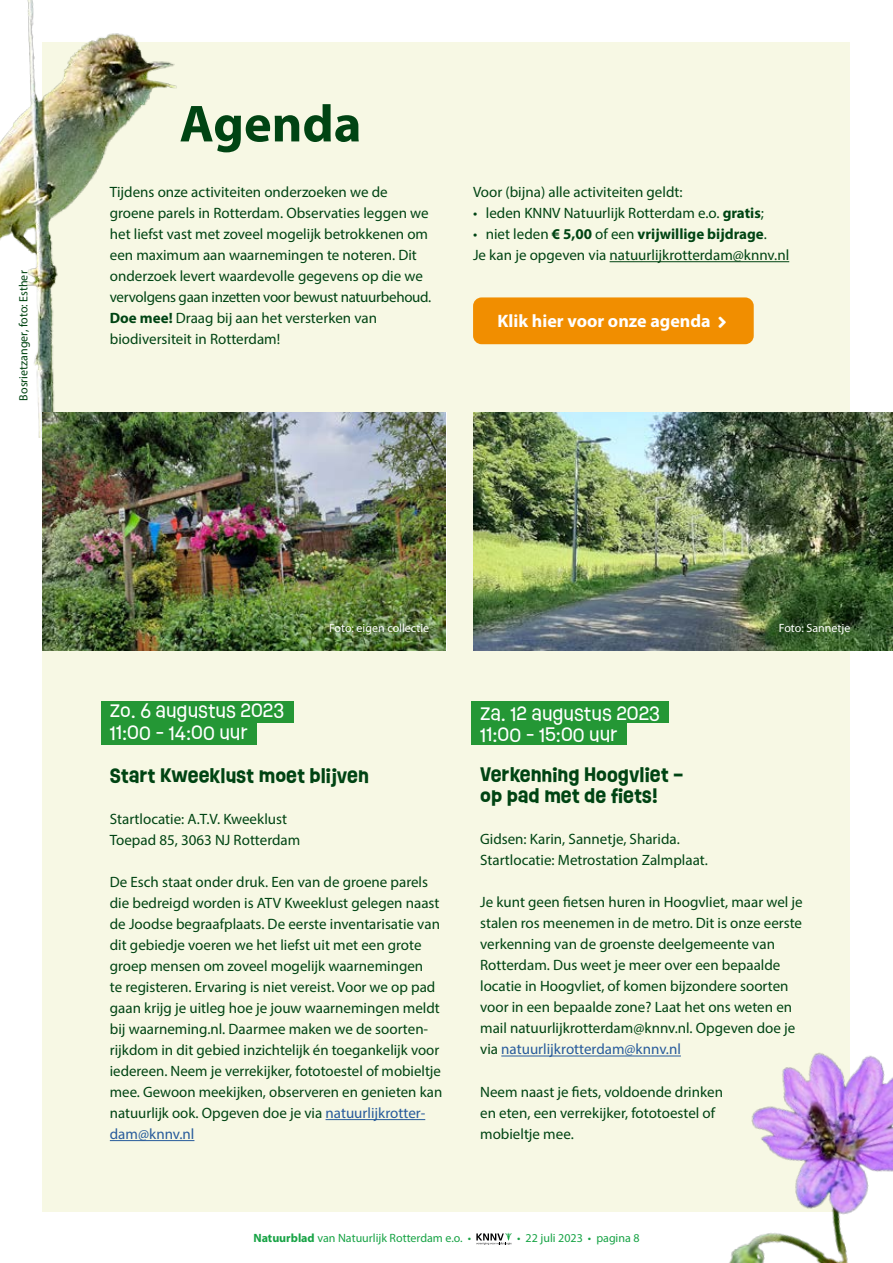
<style>
.page{position:relative;width:893px;height:1263px;background:#fff}
.page>*{position:absolute;margin:0;border:0;box-sizing:border-box;transform-origin:0 0}
.t1{font:700 52.5px "Myriad Pro";color:#004413}
.t2{font:18px/21.6px "Ruddy";color:#fff}
.t3{font:700 18px/21px "Ruddy";color:#004413}
.t4{font:700 18px "Myriad Pro";color:#fff}
.t5{font:18px "Font Awesome 5 Pro Solid";color:#fff}
.t6{font:15px/21px "Myriad Pro";color:#004413}
.t7{font:700 15px "Myriad Pro";color:#004413}
.t8{font:15px "Myriad Pro";color:#275b9b}
.t9{font:12px "Myriad Pro";color:#17a345}
.t10{font:12px "Myriad Pro";color:#fff}
.t11{font:12px "Myriad Pro";color:#041}
.s1{font-weight:700}
.s2{font-weight:400}
.s3{color:#275b9b}
</style>
<div class="page">
<div style="left:43px;top:43px;width:807px;height:1169px;background:#f7f8e4"></div>
<hr style="left:610px;top:261px;width:179px;height:1px;background:#004413">
<div style="left:473px;top:297px;width:281px;height:47px;background:#f18e00;border-radius:9px"></div>
<div style="left:101px;top:702px;width:192px;height:21px;background:#249735"></div>
<div style="left:101px;top:723px;width:156px;height:21px;background:#249735"></div>
<hr style="left:326px;top:1119px;width:99px;height:1px;background:#275b9b">
<hr style="left:110px;top:1140px;width:84px;height:1px;background:#275b9b">
<div style="left:471px;top:702px;width:198px;height:21px;background:#249735"></div>
<div style="left:471px;top:723px;width:156px;height:21px;background:#249735"></div>
<hr style="left:501px;top:1055px;width:180px;height:1px;background:#275b9b">
<svg style="left:476px;top:1233px;width:36px;height:12px"></svg>
<img style="left:0;top:0;width:219px;height:437px">
<img style="left:473px;top:412px;width:420px;height:239px">
<img style="left:594px;top:1052px;width:299px;height:211px">
<img style="left:43px;top:412px;width:403px;height:239px">
<p class="t11" style="left:16px;top:400px;width:131px;rotate:-90deg">Bosrietzanger, foto: Esther</p>
<h1 class="t1" style="left:180px;top:90px;width:183px">Agenda</h1>
<p class="t6" style="left:110px;top:181px;width:323px">Tijdens onze activiteiten onderzoeken we de groene parels in Rotterdam. Observaties leggen we het liefst vast met zoveel mogelijk betrokkenen om een maximum aan waarnemingen te noteren. Dit onderzoek levert waardevolle gegevens op die we vervolgens gaan inzetten voor bewust natuurbehoud.<br><span class="s1">Doe mee!</span> Draag bij aan het versterken van biodiversiteit in Rotterdam!</p>
<p class="t6" style="left:486px;top:181px;width:280px;text-indent:-13px">Voor (bijna) alle activiteiten geldt:<br>leden KNNV Natuurlijk Rotterdam .o.e <span class="s1">gratis</span>;</p>
<p class="t6" style="left:473px;top:202px;width:6px">•</p>
<p class="t7" style="left:486px;top:224px;width:283px"><span class="s2">niet leden</span> € 5,00 <span class="s2">of een</span> vrijwillige bijdrage<span class="s2">.</span></p>
<p class="t6" style="left:473px;top:223px;width:318px">•<br>Je kan je opgeven via natuurlijkrotterdam@knnv.nl</p>
<p class="t4" style="left:498px;top:309px;width:215px">Klik hier voor onze agenda</p>
<p class="t5" style="left:718px;top:313px;width:10px">▼■●</p>
<p class="t10" style="left:329px;top:620px;width:102px">Foto: eigen collectie</p>
<p class="t2" style="left:110px;top:700px;width:176px">Zo 6. augustus 2023<br>11:00 - 14:00 uur</p>
<p class="t3" style="left:110px;top:765px;width:261px">START KWEEKLUST MOET BLIJVEN</p>
<p class="t6" style="left:110px;top:808px;width:192px">Startlocatie A: .V.T. Kweeklust<br>Toepad 85, 3063 NJ Rotterdam</p>
<p class="t6" style="left:110px;top:871px;width:332px">De Esch staat onder druk. Een van de groene parels die bedreigd worden is ATV Kweeklust gelegen naast de Joodse begraafplaats. De eerste inventarisatie van dit gebiedje voeren we het liefst uit met een grote groep mensen om zoveel mogelijk waarnemingen<br>te registeren. Ervaring is niet vereist. Voor we op pad gaan krijg je uitleg hoe je jouw waarnemingen meldt</p>
<p class="t6" style="left:110px;top:1039px;width:331px">rijkdom in dit gebied inzichtelijk én toegankelijk voor</p>
<p class="t6" style="left:110px;top:1018px;width:320px">bij waarneming.nl. Daarmee maken we de soorten-</p>
<p class="t6" style="left:110px;top:1060px;width:334px">iedereen. Neem je verrekijker, fototoestel of mobieltje mee. Gewoon meekijken, observeren en genieten kan</p>
<p class="t8" style="left:110px;top:1125px;width:86px">dam@knnv.nl</p>
<p class="t6" style="left:110px;top:1102px;width:317px">natuurlijk ook. Opgeven doe je via <span class="s3">natuurlijkrotter-</span></p>
<p class="t10" style="left:779px;top:620px;width:73px">Foto: Sannetje</p>
<p class="t2" style="left:480px;top:702px;width:181px">Za 12. augustus 2023<br>11:00 - 15:00 uur</p>
<p class="t3" style="left:480px;top:765px;width:205px">VERKENNING HOOGVLIET –<br>OP PAD MET DE FIETS!</p>
<p class="t6" style="left:480px;top:829px;width:229px">Gidsen: Karin, Sannetje, Sharida.<br>Startlocatie: Metrostation Zalmplaat.</p>
<p class="t6" style="left:480px;top:892px;width:324px">Je kunt geen fietsen huren in Hoogvliet, maar wel je stalen ros meenemen in de metro. Dit is onze eerste verkenning van de groenste deelgemeente van Rotterdam. Dus weet je meer over een bepaalde locatie in Hoogvliet, of komen bijzondere soorten voor in een bepaalde zone? Laat het ons weten en mail natuurlijkrotterdam@knnv.nl. Opgeven doe je via <span class="s3">natuurlijkrotterdam@knnv.nl</span></p>
<p class="t6" style="left:480px;top:1081px;width:244px">Neem naast je fiets, voldoende drinken en eten, een verrekijker, fototoestel of mobieltje mee.</p>
<p class="t9" style="left:253px;top:1230px;width:219px"><span class="s1">Natuurblad</span> van Natuurlijk Rotterdam .o.e •</p>
<p class="t9" style="left:517px;top:1230px;width:124px">• 22 juli 2023 • pagina 8</p>
</div>
